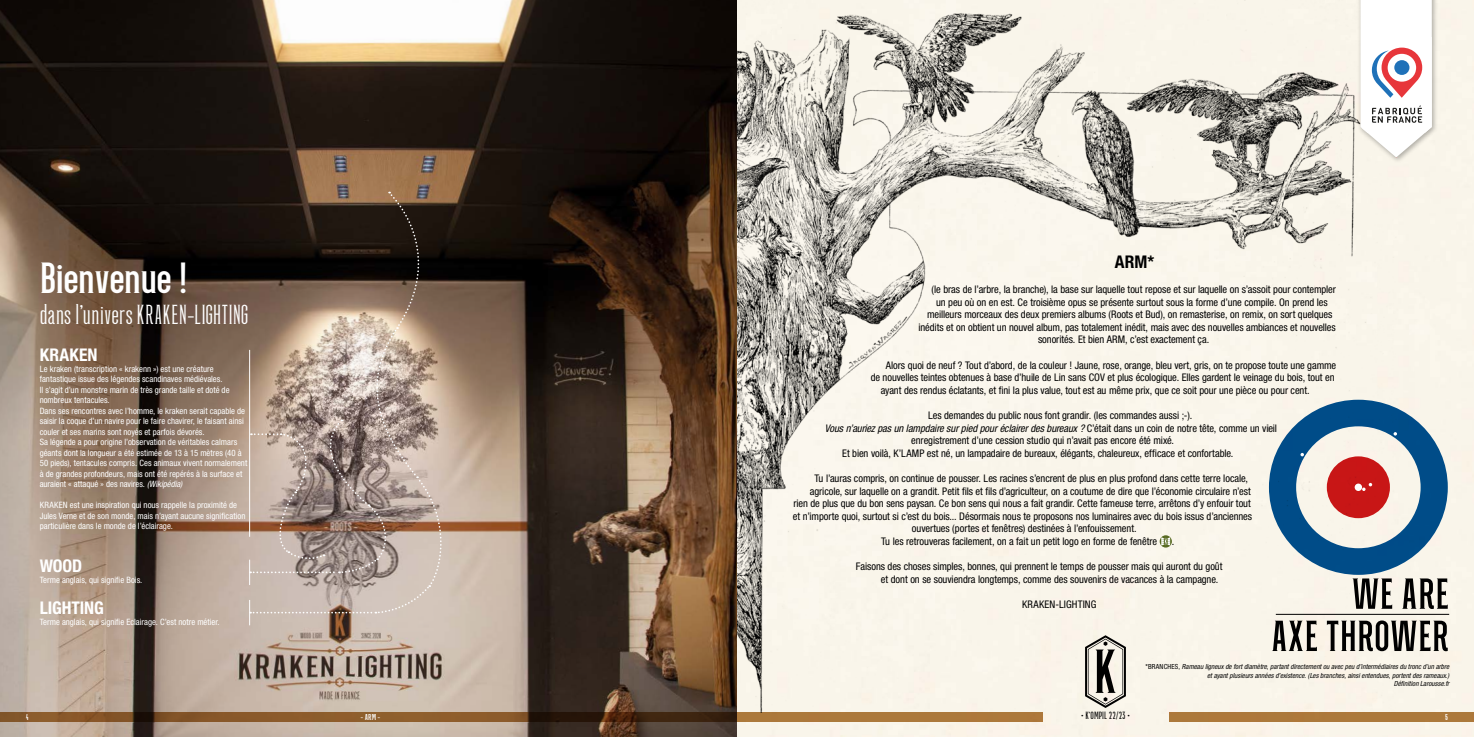
<style>
.page{position:relative;width:1474px;height:737px;background:#fff}
.page>*{position:absolute;margin:0;border:0;box-sizing:border-box;transform-origin:0 0}
.t1{font:700 40.25px "Green Grove";letter-spacing:-.025em;color:#fff}
.t2{font:300 25.38px "Green Grove";color:#fff}
.t3{font:700 condensed 17.5px "Helvetica Neue LT Std";color:#fff}
.t4{font:700 condensed 17.5px "Helvetica Neue LT Std";color:#000}
.t5{font:condensed 10.5px "Helvetica Neue LT Std";letter-spacing:-.005em;color:#000}
.t6{font:italic condensed 10.5px "Helvetica Neue LT Std";letter-spacing:-.005em;color:#000}
.t7{font:condensed 10.5px "Helvetica Neue LT Std";letter-spacing:.015em;color:#000}
.t8{font:9.71px "Green Grove";color:#000}
.t9{font:condensed 8.75px/10.5px "Helvetica Neue LT Std";color:#fff}
.t10{font:700 7.88px "Green Grove";color:#fff}
.t11{font:italic condensed 7px/8.4px "Helvetica Neue LT Std";letter-spacing:.005em;color:#000;text-align:right}
.s1{font-style:italic}
.s2{font-style:normal}
</style>
<div class="page">
<img style="left:0;top:0;width:1473px;height:737px">
<svg style="left:0;top:712px;width:737px;height:10px;background:#6e4520"></svg>
<div style="left:737px;top:712px;width:305px;height:10px;background:#b17e41"></div>
<div style="left:1168px;top:712px;width:305px;height:10px;background:#b17e41"></div>
<img style="left:737px;top:0;width:659px;height:712px">
<svg style="left:1159px;top:535px;width:12px;height:12px"></svg>
<svg style="left:1161px;top:537px;width:9px;height:8px"></svg>
<svg style="left:249px;top:191px;width:201px;height:434px;background:#948277"></svg>
<svg style="left:1272px;top:620px;width:175px;height:31px;background:#8a8781"></svg>
<hr style="left:1275px;top:614px;width:174px;height:1px;background:#000">
<svg style="left:1268px;top:400px;width:179px;height:209px;background:#97a0af"></svg>
<svg style="left:1085px;top:635px;width:40px;height:73px;background:#a7a49c"></svg>
<div style="left:1357px;top:0;width:81px;height:163px;background:#000;opacity:.3"></div>
<svg style="left:1360px;top:0;width:71px;height:157px"></svg>
<div style="left:1394px;top:60px;width:15px;height:15px;background:#1f71b8;border-radius:50%"></div>
<p class="t1" style="left:40px;top:255px;width:149px">Bienvenue !</p>
<p class="t2" style="left:40px;top:300px;width:210px">dans l’univers KRAKEN-LIGHTING</p>
<p class="t3" style="left:40px;top:344px;width:59px">KRAKEN</p>
<p class="t9" style="left:40px;top:363px;width:191px">Le kraken (transcription « krakenn ») est une créature fantastique issue des légendes scandinaves médiévales.<br>Il s’agit d’un monstre marin de très grande taille et doté de nombreux tentacules.</p>
<p class="t9" style="left:40px;top:405px;width:207px">Dans ses rencontres avec l’homme, le kraken serait capable de saisir la coque d’un navire pour le faire chavirer, le faisant ainsi couler et ses marins sont noyés et parfois dévorés.</p>
<p class="t9" style="left:40px;top:437px;width:209px">Sa légende a pour origine l’observation de véritables calmars géants dont la longueur a été estimée de 13 à 15 mètres (40 à 50 pieds), tentacules compris. Ces animaux vivent normalement à de grandes profondeurs, mais ont été repérés à la surface et auraient « attaqué » des navires. <span class="s1">(Wikipédia)</span></p>
<p class="t9" style="left:40px;top:500px;width:207px">KRAKEN est une inspiration qui nous rappelle la proximité de<br>Jules Verne et de son monde, mais n’ayant aucune signification particulière dans le monde de l’éclairage.</p>
<p class="t3" style="left:40px;top:555px;width:44px">WOOD</p>
<p class="t9" style="left:40px;top:574px;width:104px">Terme anglais, qui signifie Bois.</p>
<p class="t3" style="left:40px;top:597px;width:66px">LIGHTING</p>
<p class="t9" style="left:40px;top:616px;width:181px">Terme anglais, qui signifie Eclairage. C’est notre métier.</p>
<p class="t4" style="left:1114px;top:251px;width:41px">ARM*</p>
<p class="t5" style="left:931px;top:283px;width:406px">(le bras de l’arbre, la branche), la base sur laquelle tout repose et sur laquelle on s’assoit pour contempler</p>
<p class="t5" style="left:936px;top:296px;width:393px">un peu où on en est. Ce troisième opus se présente surtout sous la forme d’une compile. On prend les</p>
<p class="t5" style="left:927px;top:308px;width:407px">meilleurs morceaux des deux premiers albums (Roots et Bud), on remasterise, on remix, on sort quelques</p>
<p class="t5" style="left:918px;top:321px;width:419px">inédits et on obtient un nouvel album, pas totalement inédit, mais avec des nouvelles ambiances et nouvelles</p>
<p class="t5" style="left:1038px;top:333px;width:173px">sonorités. Et bien ARM, c’est exactement ça.</p>
<p class="t5" style="left:885px;top:359px;width:452px">Alors quoi de neuf ? Tout d’abord, de la couleur ! Jaune, rose, orange, bleu vert, gris, on te propose toute une gamme</p>
<p class="t5" style="left:870px;top:371px;width:465px">de nouvelles teintes obtenues à base d’huile de Lin sans COV et plus écologique. Elles gardent le veinage du bois, tout en</p>
<p class="t5" style="left:880px;top:384px;width:430px">ayant des rendus éclatants, et fini la plus value, tout est au même prix, que ce soit pour une pièce ou pour cent.</p>
<p class="t5" style="left:928px;top:409px;width:266px">Les demandes du public nous font grandir. (les commandes aussi ;-).</p>
<p class="t6" style="left:824px;top:422px;width:453px">Vous n’auriez pas un lampdaire sur pied pour éclairer des bureaux ? <span class="s2">C’était dans un coin de notre tête, comme un vieil</span></p>
<p class="t5" style="left:911px;top:434px;width:264px">enregistrement d’une cession studio qui n’avait pas encore été mixé.</p>
<p class="t5" style="left:842px;top:447px;width:392px">Et bien voilà, K’LAMP est né, un lampadaire de bureaux, élégants, chaleureux, efficace et confortable.</p>
<p class="t5" style="left:814px;top:472px;width:435px">Tu l’auras compris, on continue de pousser. Les racines s’encrent de plus en plus profond dans cette terre locale,</p>
<p class="t5" style="left:810px;top:485px;width:442px">agricole, sur laquelle on a grandit. Petit fils et fils d’agriculteur, on a coutume de dire que l’économie circulaire n’est</p>
<p class="t5" style="left:793px;top:497px;width:459px">rien de plus que du bon sens paysan. Ce bon sens qui nous a fait grandir. Cette fameuse terre, arrêtons d’y enfouir tout</p>
<p class="t5" style="left:793px;top:510px;width:461px">et n’importe quoi, surtout si c’est du bois... Désormais nous te proposons nos luminaires avec du bois issus d’anciennes</p>
<p class="t5" style="left:912px;top:522px;width:226px">ouvertues (portes et fenêtres) destinées à l’enfouissement.</p>
<p class="t5" style="left:881px;top:535px;width:277px">Tu les retrouveras facilement, on a fait un petit logo en forme de fenêtre</p>
<p class="t5" style="left:1171px;top:535px;width:4px">.</p>
<p class="t5" style="left:855px;top:560px;width:368px">Faisons des choses simples, bonnes, qui prennent le temps de pousser mais qui auront du goût</p>
<p class="t5" style="left:881px;top:573px;width:339px">et dont on se souviendra longtemps, comme des souvenirs de vacances à la campagne.</p>
<p class="t7" style="left:1022px;top:598px;width:76px">KRAKEN-LIGHTING</p>
<p class="t11" style="left:1145px;top:663px;width:305px"><span class="s2">*BRANCHES,</span> Rameau ligneux de fort diamètre, partant directement ou avec peu d’intermédiaires du tronc d’un arbre et ayant plusieurs années d’existence. (Les branches, ainsi entendues, portent des rameaux.)</p>
<p class="t11" style="left:1393px;top:679px;width:57px">Définition Larousse.fr</p>
<p class="t10" style="left:26px;top:712px;width:4px">4</p>
<p class="t10" style="left:360px;top:713px;width:21px">- ARM -</p>
<p class="t8" style="left:1081px;top:710px;width:50px">• K’OMPIL 22/23 •</p>
<p class="t10" style="left:1445px;top:712px;width:4px">5</p>
</div>
